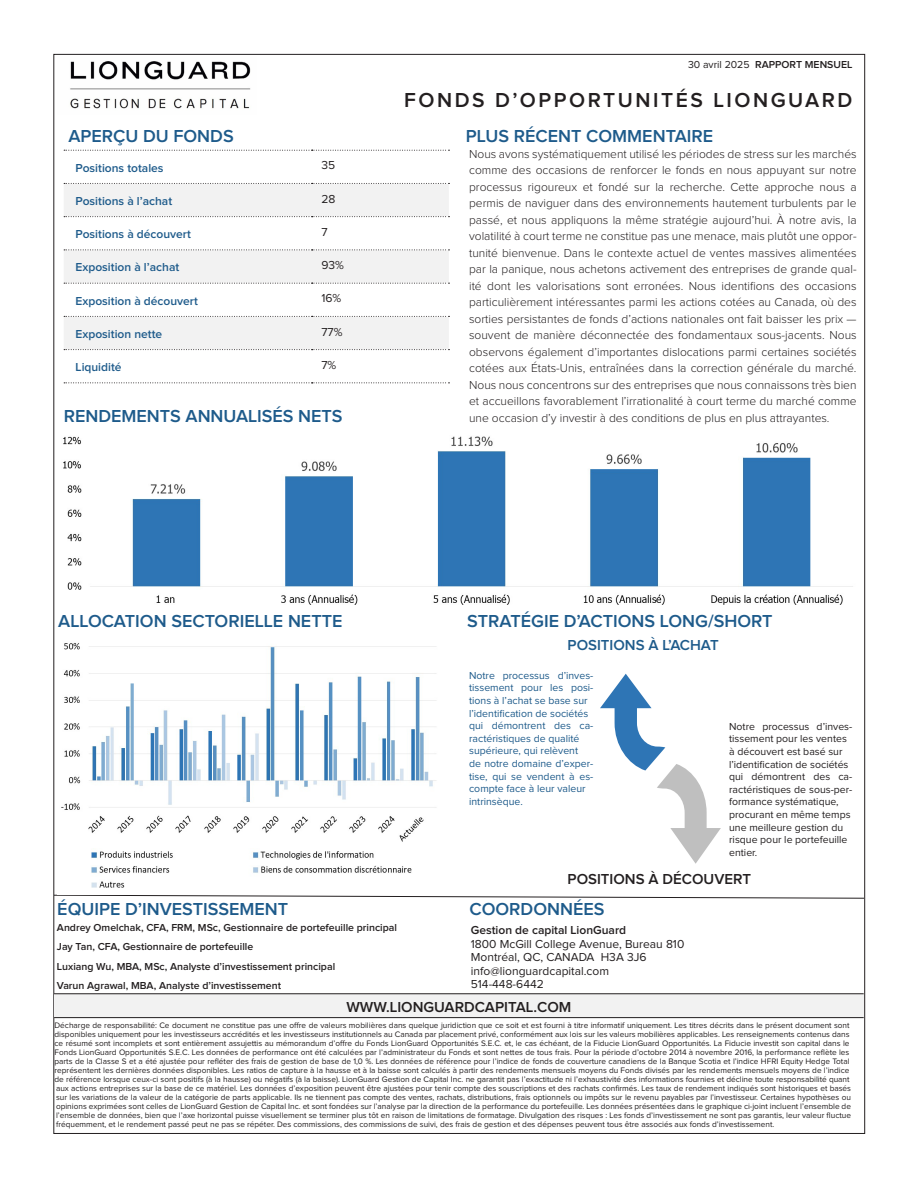
<style>
.page{position:relative;width:918px;height:1188px;background:#fff}
.page>*{position:absolute;margin:0;border:0;box-sizing:border-box;transform-origin:0 0}
.t1{font:600 21px "Proxima Nova";letter-spacing:.12em;color:#231f20}
.t2{font:600 18px "Proxima Nova";color:#1e5b8b}
.t3{font:600 15px "Proxima Nova";color:#231f20}
.t4{font:600 15px "Proxima Nova";color:#1e5b8b}
.t5{font:300 12px/16.5px "Proxima Nova";color:#231f20;text-align:justify}
.t6{font:600 12px "Proxima Nova";color:#1e5b8b}
.t7{font:12px "Proxima Nova";color:#231f20}
.t8{font:600 12px "Proxima Nova";color:#231f20}
.t9{font:10.5px/12.6px "Proxima Nova";color:#1e5b8b;text-align:justify}
.t10{font:10.5px/12.6px "Proxima Nova";color:#231f20}
.t11{font:600 10.5px "Proxima Nova";color:#231f20}
.t12{font:8.25px/9px "Proxima Nova";color:#231f20}
.s1{font-weight:400}
</style>
<div class="page">
<svg style="left:64px;top:184px;width:385px;height:165px;fill:#f2f2f2"></svg>
<svg style="left:64px;top:150px;width:386px;height:1px"></svg>
<svg style="left:64px;top:183px;width:386px;height:1px"></svg>
<svg style="left:64px;top:216px;width:386px;height:1px"></svg>
<svg style="left:64px;top:250px;width:386px;height:1px"></svg>
<svg style="left:64px;top:283px;width:386px;height:1px"></svg>
<svg style="left:64px;top:316px;width:386px;height:1px"></svg>
<svg style="left:64px;top:349px;width:386px;height:1px"></svg>
<svg style="left:64px;top:382px;width:386px;height:1px"></svg>
<svg style="left:600px;top:674px;width:121px;height:190px"></svg>
<svg style="left:53px;top:894px;width:812px;height:5px"></svg>
<img style="left:70px;top:61px;width:181px;height:48px">
<img style="left:63px;top:436px;width:790px;height:169px">
<img style="left:57px;top:643px;width:385px;height:252px">
<div style="left:54px;top:994px;width:810px;height:24px;background:#f2f2f2"></div>
<hr style="left:54px;top:993px;width:810px;height:1px;background:#231f20">
<hr style="left:54px;top:1017px;width:810px;height:1px;background:#231f20">
<p class="t11" style="left:688px;top:58px;width:166px"><span class="s1">30 avril 2025</span> RAPPORT MENSUEL</p>
<p class="t1" style="left:404px;top:88px;width:450px">FONDS D’OPPORTUNITÉS LIONGUARD</p>
<p class="t2" style="left:68px;top:126px;width:167px">APERÇU DU FONDS</p>
<p class="t2" style="left:466px;top:126px;width:249px">PLUS RÉCENT COMMENTAIRE</p>
<p class="t6" style="left:76px;top:161px;width:89px">Positions totales</p>
<p class="t7" style="left:321px;top:159px;width:15px">35</p>
<p class="t6" style="left:76px;top:194px;width:98px">Positions à l’achat</p>
<p class="t7" style="left:321px;top:192px;width:16px">28</p>
<p class="t6" style="left:76px;top:227px;width:117px">Positions à découvert</p>
<p class="t7" style="left:321px;top:225px;width:8px">7</p>
<p class="t6" style="left:76px;top:260px;width:105px">Exposition à l’achat</p>
<p class="t7" style="left:321px;top:258px;width:24px">93%</p>
<p class="t6" style="left:76px;top:294px;width:124px">Exposition à découvert</p>
<p class="t7" style="left:321px;top:292px;width:21px">16%</p>
<p class="t6" style="left:76px;top:327px;width:88px">Exposition nette</p>
<p class="t7" style="left:321px;top:325px;width:23px">77%</p>
<p class="t6" style="left:76px;top:360px;width:47px">Liquidité</p>
<p class="t7" style="left:321px;top:358px;width:16px">7%</p>
<p class="t2" style="left:64px;top:406px;width:280px">RENDEMENTS ANNUALISÉS NETS</p>
<p class="t5" style="left:469px;top:146px;width:389px">Nous avons systématiquement utilisé les périodes de stress sur les marchés comme des occasions de renforcer le fonds en nous appuyant sur notre processus rigoureux et fondé sur la recherche. Cette approche nous a permis de naviguer dans des environnements hautement turbulents par le passé, et nous appliquons la même stratégie aujourd’hui. À notre avis, la volatilité à court terme ne constitue pas une menace, mais plutôt une oppor&shy;tunité bienvenue. Dans le contexte actuel de ventes massives alimentées par la panique, nous achetons activement des entreprises de grande qual&shy;ité dont les valorisations sont erronées. Nous identifions des occasions particulièrement intéressantes parmi les actions cotées au Canada, où des sorties persistantes de fonds d’actions nationales ont fait baisser les prix — souvent de manière déconnectée des fondamentaux sous-jacents. Nous observons également d’importantes dislocations parmi certaines sociétés cotées aux États-Unis, entraînées dans la correction générale du marché.<br>Nous nous concentrons sur des entreprises que nous connaissons très bien et accueillons favorablement l’irrationalité à court terme du marché comme une occasion d’y investir à des conditions de plus en plus attrayantes.</p>
<p class="t2" style="left:58px;top:611px;width:286px">ALLOCATION SECTORIELLE NETTE</p>
<p class="t2" style="left:467px;top:611px;width:307px">STRATÉGIE D’ACTIONS LONG/SHORT</p>
<p class="t4" style="left:568px;top:637px;width:153px">POSITIONS À L’ACHAT</p>
<p class="t9" style="left:469px;top:669px;width:126px">Notre processus d’inves&shy;tissement pour les posi&shy;tions à l’achat se base sur</p>
<p class="t9" style="left:469px;top:707px;width:121px">l’identification de sociétés</p>
<p class="t9" style="left:469px;top:720px;width:126px">qui démontrent des ca&shy;ractéristiques de qualité</p>
<p class="t9" style="left:469px;top:745px;width:111px">supérieure, qui relèvent</p>
<p class="t9" style="left:469px;top:757px;width:126px">de notre domaine d’exper&shy;tise, qui se vendent à es&shy;compte face à leur valeur</p>
<p class="t9" style="left:469px;top:795px;width:55px">intrinsèque.</p>
<p class="t10" style="left:729px;top:720px;width:125px">Notre processus d’inves&shy;tissement pour les ventes</p>
<p class="t10" style="left:729px;top:745px;width:115px">à découvert est basé sur</p>
<p class="t10" style="left:729px;top:758px;width:121px">l’identification de sociétés</p>
<p class="t10" style="left:729px;top:771px;width:125px;text-align:justify">qui démontrent des ca&shy;ractéristiques de sous-per&shy;formance systématique,</p>
<p class="t10" style="left:729px;top:808px;width:123px">procurant en même temps</p>
<p class="t10" style="left:729px;top:821px;width:116px">une meilleure gestion du</p>
<p class="t10" style="left:729px;top:834px;width:120px">risque pour le portefeuille</p>
<p class="t10" style="left:729px;top:846px;width:30px">entier.</p>
<p class="t3" style="left:568px;top:871px;width:185px">POSITIONS À DÉCOUVERT</p>
<p class="t2" style="left:57px;top:898px;width:232px">ÉQUIPE D’INVESTISSEMENT</p>
<p class="t2" style="left:469px;top:898px;width:137px">COORDONNÉES</p>
<p class="t11" style="left:57px;top:921px;width:342px">Andrey Omelchak, CFA, FRM, MSc, Gestionnaire de portefeuille principal</p>
<p class="t11" style="left:57px;top:941px;width:198px">Jay Tan, CFA, Gestionnaire de portefeuille</p>
<p class="t11" style="left:57px;top:960px;width:280px">Luxiang Wu, MBA, MSc, Analyste d’investissement principal</p>
<p class="t11" style="left:57px;top:980px;width:226px">Varun Agrawal, MBA, Analyste d’investissement</p>
<p class="t8" style="left:471px;top:924px;width:157px">Gestion de capital LionGuard</p>
<p class="t7" style="left:471px;top:937px;width:215px">1800 McGill College Avenue, Bureau 810</p>
<p class="t7" style="left:471px;top:951px;width:177px">Montréal, QC, CANADA H3A 3J6</p>
<p class="t7" style="left:471px;top:964px;width:140px">info@lionguardcapital.com</p>
<p class="t7" style="left:471px;top:978px;width:74px">514-448-6442</p>
<p class="t3" style="left:346px;top:998px;width:226px">WWW.LIONGUARDCAPITAL.COM</p>
<p class="t12" style="left:55px;top:1021px;width:798px">Décharge de responsabilité: Ce document ne constitue pas une offre de valeurs mobilières dans quelque juridiction que ce soit et est fourni à titre informatif uniquement. Les titres décrits dans le présent document sont disponibles uniquement pour les investisseurs accrédités et les investisseurs institutionnels au Canada par placement privé, conformément aux lois sur les valeurs mobilières applicables. Les renseignements contenus dans ce résumé sont incomplets et sont entièrement assujettis au mémorandum d’offre du Fonds LionGuard Opportunités S.E.C. et, le cas échéant, de la Fiducie LionGuard Opportunités. La Fiducie investit son capital dans le Fonds LionGuard Opportunités S.E.C. Les données de performance ont été calculées par l’administrateur du Fonds et sont nettes de tous frais. Pour la période d’octobre 2014 à novembre 2016, la performance reflète les parts de la Classe S et a été ajustée pour refléter des frais de gestion de base de 1,0 %. Les données de référence pour l’indice de fonds de couverture canadiens de la Banque Scotia et l’indice HFRI Equity Hedge Total représentent les dernières données disponibles. Les ratios de capture à la hausse et à la baisse sont calculés à partir des rendements mensuels moyens du Fonds divisés par les rendements mensuels moyens de l’indice de référence lorsque ceux-ci sont positifs (à la hausse) ou négatifs (à la baisse). LionGuard Gestion de Capital Inc. ne garantit pas l’exactitude ni l’exhaustivité des informations fournies et décline toute responsabilité quant aux actions entreprises sur la base de ce matériel. Les données d’exposition peuvent être ajustées pour tenir compte des souscriptions et des rachats confirmés. Les taux de rendement indiqués sont historiques et basés sur les variations de la valeur de la catégorie de parts applicable. Ils ne tiennent pas compte des ventes, rachats, distributions, frais optionnels ou impôts sur le revenu payables par l’investisseur. Certaines hypothèses ou opinions exprimées sont celles de LionGuard Gestion de Capital Inc. et sont fondées sur l’analyse par la direction de la performance du portefeuille. Les données présentées dans le graphique ci-joint incluent l’ensemble de l’ensemble de données, bien que l’axe horizontal puisse visuellement se terminer plus tôt en raison de limitations de formatage. Divulgation des risques : Les fonds d’investissement ne sont pas garantis, leur valeur fluctue fréquemment, et le rendement passé peut ne pas se répéter. Des commissions, des commissions de suivi, des frais de gestion et des dépenses peuvent tous être associés aux fonds d’investissement.</p>
</div>
